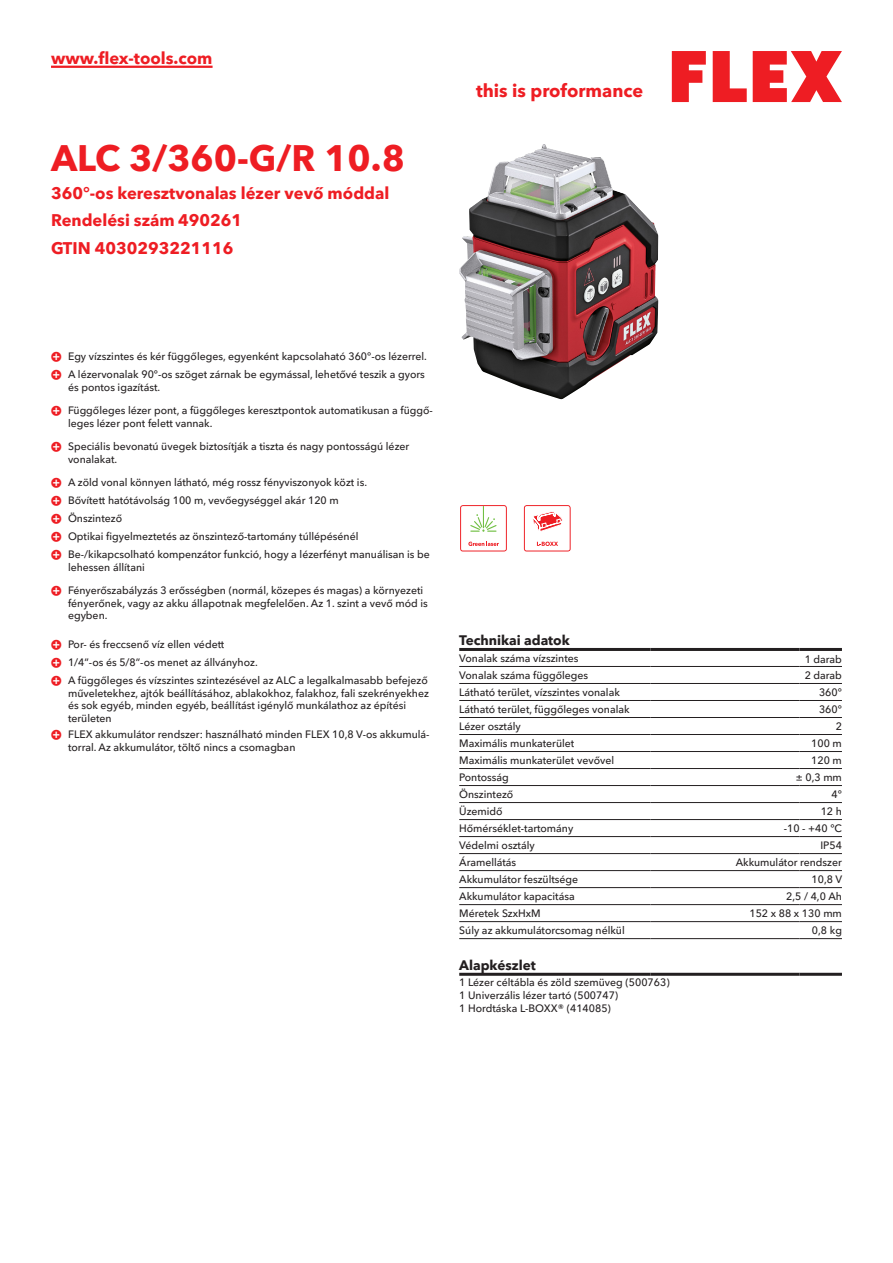
<style>
.page{position:relative;width:893px;height:1263px;background:#fff}
.page>*{position:absolute;margin:0;border:0;box-sizing:border-box;transform-origin:0 0}
.CB_AF_Product-name{font:700 36px "Avenir Next W1 G";color:#ee1d23}
.t1{font:700 18px "Avenir Next W1 G";color:#ee1d23}
.CB_AF_Product-short{font:700 16.5px "Avenir Next W1 G";color:#ee1d23}
.CB_AF_Order-number{font:700 16.5px "Avenir Next W1 G";color:#ee1d23}
.CB_AF_Table-headline{font:700 13.5px "Avenir Next W1 G";color:#231f20}
.CB_AF_Table-specific{font:500 10.5px/12.6px "Avenir Next W1 G";color:#231f20}
</style>
<div class="page">
<svg style="left:672px;top:51px;width:34px;height:51px"></svg>
<svg style="left:713px;top:51px;width:34px;height:51px"></svg>
<svg style="left:753px;top:51px;width:89px;height:51px"></svg>
<hr style="left:51px;top:66px;width:162px;height:2px;background:#ee1d23">
<img style="left:459px;top:144px;width:199px;height:255px">
<hr style="left:459px;top:666px;width:192px;height:1px;background:#231f20">
<hr style="left:651px;top:666px;width:148px;height:1px;background:#231f20">
<hr style="left:799px;top:666px;width:43px;height:1px;background:#231f20">
<hr style="left:459px;top:683px;width:192px;height:1px;background:#231f20">
<hr style="left:651px;top:683px;width:148px;height:1px;background:#231f20">
<hr style="left:799px;top:683px;width:43px;height:1px;background:#231f20">
<hr style="left:459px;top:700px;width:192px;height:1px;background:#231f20">
<hr style="left:651px;top:700px;width:148px;height:1px;background:#231f20">
<hr style="left:799px;top:700px;width:43px;height:1px;background:#231f20">
<hr style="left:459px;top:717px;width:192px;height:1px;background:#231f20">
<hr style="left:651px;top:717px;width:148px;height:1px;background:#231f20">
<hr style="left:799px;top:717px;width:43px;height:1px;background:#231f20">
<hr style="left:459px;top:734px;width:192px;height:1px;background:#231f20">
<hr style="left:651px;top:734px;width:148px;height:1px;background:#231f20">
<hr style="left:799px;top:734px;width:43px;height:1px;background:#231f20">
<hr style="left:459px;top:751px;width:192px;height:1px;background:#231f20">
<hr style="left:651px;top:751px;width:148px;height:1px;background:#231f20">
<hr style="left:799px;top:751px;width:43px;height:1px;background:#231f20">
<hr style="left:459px;top:768px;width:192px;height:1px;background:#231f20">
<hr style="left:651px;top:768px;width:148px;height:1px;background:#231f20">
<hr style="left:799px;top:768px;width:43px;height:1px;background:#231f20">
<hr style="left:459px;top:785px;width:192px;height:1px;background:#231f20">
<hr style="left:651px;top:785px;width:148px;height:1px;background:#231f20">
<hr style="left:799px;top:785px;width:43px;height:1px;background:#231f20">
<hr style="left:459px;top:802px;width:192px;height:1px;background:#231f20">
<hr style="left:651px;top:802px;width:148px;height:1px;background:#231f20">
<hr style="left:799px;top:802px;width:43px;height:1px;background:#231f20">
<hr style="left:459px;top:819px;width:192px;height:1px;background:#231f20">
<hr style="left:651px;top:819px;width:148px;height:1px;background:#231f20">
<hr style="left:799px;top:819px;width:43px;height:1px;background:#231f20">
<hr style="left:459px;top:836px;width:192px;height:1px;background:#231f20">
<hr style="left:651px;top:836px;width:148px;height:1px;background:#231f20">
<hr style="left:799px;top:836px;width:43px;height:1px;background:#231f20">
<hr style="left:459px;top:853px;width:192px;height:1px;background:#231f20">
<hr style="left:651px;top:853px;width:148px;height:1px;background:#231f20">
<hr style="left:799px;top:853px;width:43px;height:1px;background:#231f20">
<hr style="left:459px;top:870px;width:192px;height:1px;background:#231f20">
<hr style="left:651px;top:870px;width:148px;height:1px;background:#231f20">
<hr style="left:799px;top:870px;width:43px;height:1px;background:#231f20">
<hr style="left:459px;top:887px;width:192px;height:1px;background:#231f20">
<hr style="left:651px;top:887px;width:148px;height:1px;background:#231f20">
<hr style="left:799px;top:887px;width:43px;height:1px;background:#231f20">
<hr style="left:459px;top:904px;width:192px;height:1px;background:#231f20">
<hr style="left:651px;top:904px;width:148px;height:1px;background:#231f20">
<hr style="left:799px;top:904px;width:43px;height:1px;background:#231f20">
<hr style="left:459px;top:921px;width:192px;height:1px;background:#231f20">
<hr style="left:651px;top:921px;width:148px;height:1px;background:#231f20">
<hr style="left:799px;top:921px;width:43px;height:1px;background:#231f20">
<hr style="left:459px;top:938px;width:192px;height:1px;background:#231f20">
<hr style="left:651px;top:938px;width:148px;height:1px;background:#231f20">
<hr style="left:799px;top:938px;width:43px;height:1px;background:#231f20">
<hr style="left:459px;top:648px;width:192px;height:3px;background:#231f20">
<hr style="left:651px;top:648px;width:148px;height:3px;background:#231f20">
<hr style="left:799px;top:648px;width:43px;height:3px;background:#231f20">
<hr style="left:459px;top:973px;width:192px;height:3px;background:#231f20">
<hr style="left:651px;top:973px;width:148px;height:3px;background:#231f20">
<hr style="left:799px;top:973px;width:43px;height:3px;background:#231f20">
<svg style="left:460px;top:505px;width:47px;height:46px"></svg>
<svg style="left:524px;top:505px;width:47px;height:46px"></svg>
<h3 class="CB_AF_Product-short" style="left:51px;top:45px;width:163px">www.flex-tools.com</h3>
<p class="CB_AF_Product-name" style="left:51px;top:130px;width:355px">ALC 3/360-G/R 10.8</p>
<p class="CB_AF_Product-short" style="left:51px;top:180px;width:340px">360°-os keresztvonalas lézer vevő móddal</p>
<p class="CB_AF_Order-number" style="left:51px;top:207px;width:193px">Rendelési szám 490261</p>
<p class="CB_AF_Order-number" style="left:51px;top:235px;width:184px">GTIN 4030293221116</p>
<h2 class="t1" style="left:476px;top:77px;width:169px">this is proformance</h2>
<p class="CB_AF_Table-specific" style="left:68px;top:349px;width:360px">Egy vízszintes és kér függőleges, egyenként kapcsolaható 360°-os lézerrel.</p>
<p class="CB_AF_Table-specific" style="left:68px;top:367px;width:358px">A lézervonalak 90°-os szöget zárnak be egymással, lehetővé teszik a gyors és pontos igazítást.</p>
<p class="CB_AF_Table-specific" style="left:68px;top:403px;width:366px">Függőleges lézer pont, a függőleges keresztpontok automatikusan a függő&shy;leges lézer pont felett vannak.</p>
<p class="CB_AF_Table-specific" style="left:68px;top:439px;width:343px">Speciális bevonatú üvegek biztosítják a tiszta és nagy pontosságú lézer vonalakat.</p>
<p class="CB_AF_Table-specific" style="left:68px;top:475px;width:301px">A zöld vonal könnyen látható, még rossz fényviszonyok közt is.</p>
<p class="CB_AF_Table-specific" style="left:68px;top:493px;width:272px">Bővített hatótávolság 100 m, vevőegységgel akár 120 m</p>
<p class="CB_AF_Table-specific" style="left:68px;top:511px;width:56px">Önszintező</p>
<p class="CB_AF_Table-specific" style="left:68px;top:529px;width:292px">Optikai figyelmeztetés az önszintező-tartomány túllépésénél</p>
<p class="CB_AF_Table-specific" style="left:68px;top:547px;width:363px">Be-/kikapcsolható kompenzátor funkció, hogy a lézerfényt manuálisan is be lehessen állítani</p>
<p class="CB_AF_Table-specific" style="left:68px;top:583px;width:361px">Fényerőszabályzás 3 erősségben (normál, közepes és magas) a környezeti fényerőnek, vagy az akku állapotnak megfelelően. Az 1. szint a vevő mód is egyben.</p>
<p class="CB_AF_Table-specific" style="left:68px;top:637px;width:158px">Por- és freccsenő víz ellen védett</p>
<p class="CB_AF_Table-specific" style="left:68px;top:655px;width:191px">1/4”-os és 5/8”-os menet az állványhoz.</p>
<p class="CB_AF_Table-specific" style="left:68px;top:673px;width:362px">A függőleges és vízszintes szintezésével az ALC a legalkalmasabb befejező műveletekhez, ajtók beállításához, ablakokhoz, falakhoz, fali szekrényekhez és sok egyéb, minden egyéb, beállítást igénylő munkálathoz az építési területen</p>
<p class="CB_AF_Table-specific" style="left:68px;top:727px;width:363px">FLEX akkumulátor rendszer: használható minden FLEX 10,8 V-os akkumulá&shy;torral. Az akkumulátor, töltő nincs a csomagban</p>
<p class="CB_AF_Table-headline" style="left:459px;top:630px;width:112px">Technikai adatok</p>
<p class="CB_AF_Table-specific" style="left:459px;top:651px;width:121px">Vonalak száma vízszintes</p>
<p class="CB_AF_Table-specific" style="left:805px;top:652px;width:39px">1 darab</p>
<p class="CB_AF_Table-specific" style="left:459px;top:668px;width:131px">Vonalak száma függőleges</p>
<p class="CB_AF_Table-specific" style="left:805px;top:668px;width:39px">2 darab</p>
<p class="CB_AF_Table-specific" style="left:459px;top:685px;width:162px">Látható terület, vízszintes vonalak</p>
<p class="CB_AF_Table-specific" style="left:819px;top:685px;width:24px">360°</p>
<p class="CB_AF_Table-specific" style="left:459px;top:702px;width:172px">Látható terület, függőleges vonalak</p>
<p class="CB_AF_Table-specific" style="left:819px;top:702px;width:24px">360°</p>
<p class="CB_AF_Table-specific" style="left:459px;top:719px;width:63px">Lézer osztály</p>
<p class="CB_AF_Table-specific" style="left:836px;top:719px;width:8px">2</p>
<p class="CB_AF_Table-specific" style="left:459px;top:736px;width:117px">Maximális munkaterület</p>
<p class="CB_AF_Table-specific" style="left:811px;top:736px;width:32px">100 m</p>
<p class="CB_AF_Table-specific" style="left:459px;top:753px;width:156px">Maximális munkaterület vevővel</p>
<p class="CB_AF_Table-specific" style="left:811px;top:753px;width:32px">120 m</p>
<p class="CB_AF_Table-specific" style="left:459px;top:770px;width:51px">Pontosság</p>
<p class="CB_AF_Table-specific" style="left:796px;top:770px;width:48px">± 0,3 mm</p>
<p class="CB_AF_Table-specific" style="left:459px;top:787px;width:56px">Önszintező</p>
<p class="CB_AF_Table-specific" style="left:831px;top:787px;width:12px">4°</p>
<p class="CB_AF_Table-specific" style="left:459px;top:804px;width:45px">Üzemidő</p>
<p class="CB_AF_Table-specific" style="left:821px;top:804px;width:23px">12 h</p>
<p class="CB_AF_Table-specific" style="left:459px;top:821px;width:116px">Hőmérséklet-tartomány</p>
<p class="CB_AF_Table-specific" style="left:784px;top:821px;width:60px">-10 - +40 °C</p>
<p class="CB_AF_Table-specific" style="left:459px;top:838px;width:77px">Védelmi osztály</p>
<p class="CB_AF_Table-specific" style="left:820px;top:838px;width:23px">IP54</p>
<p class="CB_AF_Table-specific" style="left:459px;top:855px;width:59px">Áramellátás</p>
<p class="CB_AF_Table-specific" style="left:736px;top:855px;width:108px">Akkumulátor rendszer</p>
<p class="CB_AF_Table-specific" style="left:459px;top:872px;width:120px">Akkumulátor feszültsége</p>
<p class="CB_AF_Table-specific" style="left:811px;top:872px;width:32px">10,8 V</p>
<p class="CB_AF_Table-specific" style="left:459px;top:889px;width:117px">Akkumulátor kapacitása</p>
<p class="CB_AF_Table-specific" style="left:786px;top:889px;width:57px">2,5 / 4,0 Ah</p>
<p class="CB_AF_Table-specific" style="left:459px;top:906px;width:83px">Méretek SzxHxM</p>
<p class="CB_AF_Table-specific" style="left:749px;top:906px;width:94px">152 x 88 x 130 mm</p>
<p class="CB_AF_Table-specific" style="left:459px;top:923px;width:167px">Súly az akkumulátorcsomag nélkül</p>
<p class="CB_AF_Table-specific" style="left:812px;top:923px;width:32px">0,8 kg</p>
<p class="CB_AF_Table-headline" style="left:459px;top:954px;width:78px">Alapkészlet</p>
<p class="CB_AF_Table-specific" style="left:459px;top:975px;width:212px">1 Lézer céltábla és zöld szemüveg (500763)<br>1 Univerzális lézer tartó (500747)<br>1 Hordtáska L-BOXX® (414085)</p>
</div>
